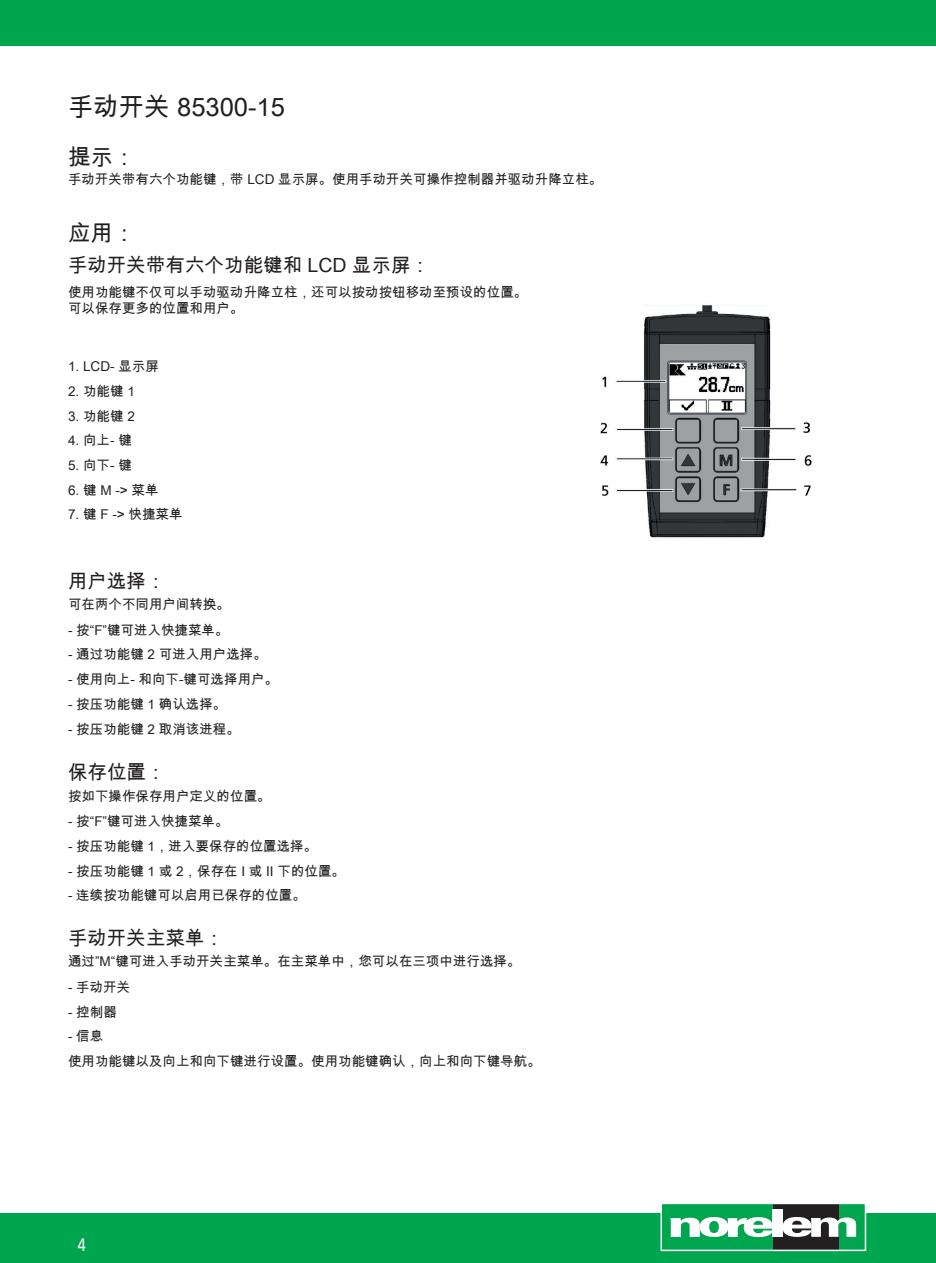
<style>
.page{position:relative;width:936px;height:1263px;background:#fff}
.page>*{position:absolute;margin:0;border:0;box-sizing:border-box;transform-origin:0 0}
.t1{font:25.5px "Arial Unicode MS";color:#231f20}
.t2{font:22.5px "Arial Unicode MS";color:#231f20}
.t3{font:19.5px "Arial Unicode MS";color:#231f20}
.t4{font:18px "Frutiger Neue LTW1 G";color:#fff;scale:.81 1}
.t5{font:13.5px/16.2px "Arial Unicode MS";color:#231f20}
</style>
<div class="page">
<div style="left:0;top:0;width:935px;height:46px;background:#00a54f"></div>
<div style="left:0;top:1213px;width:935px;height:50px;background:#00a54f"></div>
<div style="left:661px;top:1203px;width:204px;height:47px;background:#00a54f"></div>
<div style="left:772px;top:1203px;width:66px;height:47px;background:#231f20"></div>
<svg style="left:670px;top:1217px;width:102px;height:20px"></svg>
<div style="left:772px;top:1209px;width:11px;height:28px;background:#fff"></div>
<svg style="left:783px;top:1217px;width:73px;height:20px"></svg>
<div style="left:660px;top:1203px;width:206px;height:48px;border:2px solid #fff"></div>
<img style="left:600px;top:305px;width:211px;height:233px">
<h1 class="t1" style="left:68px;top:89px;width:218px">手动开关 85300-15</h1>
<h2 class="t2" style="left:68px;top:141px;width:69px">提示：</h2>
<p class="t5" style="left:68px;top:171px;width:536px">手动开关带有六个功能键，带 LCD 显示屏。使用手动开关可操作控制器并驱动升降立柱。</p>
<h2 class="t2" style="left:68px;top:217px;width:69px">应用：</h2>
<h3 class="t3" style="left:68px;top:251px;width:363px">手动开关带有六个功能键和 LCD 显示屏：</h3>
<p class="t5" style="left:68px;top:284px;width:461px">使用功能键不仅可以手动驱动升降立柱，还可以按动按钮移动至预设的位置。可以保存更多的位置和用户。</p>
<p class="t5" style="left:68px;top:358px;width:92px">1. LCD- 显示屏</p>
<p class="t5" style="left:68px;top:383px;width:68px">2. 功能键 1</p>
<p class="t5" style="left:68px;top:407px;width:68px">3. 功能键 2</p>
<p class="t5" style="left:68px;top:432px;width:65px">4. 向上- 键</p>
<p class="t5" style="left:68px;top:457px;width:65px">5. 向下- 键</p>
<p class="t5" style="left:68px;top:481px;width:92px">6. 键 M -&gt; 菜单</p>
<p class="t5" style="left:68px;top:506px;width:116px">7. 键 F -&gt; 快捷菜单</p>
<h3 class="t3" style="left:68px;top:567px;width:99px">用户选择：</h3>
<p class="t5" style="left:68px;top:596px;width:164px">可在两个不同用户间转换。</p>
<p class="t5" style="left:68px;top:622px;width:162px">- 按“F”键可进入快捷菜单。</p>
<p class="t5" style="left:68px;top:646px;width:200px">- 通过功能键 2 可进入用户选择。</p>
<p class="t5" style="left:68px;top:671px;width:211px">- 使用向上- 和向下-键可选择用户。</p>
<p class="t5" style="left:68px;top:696px;width:160px">- 按压功能键 1 确认选择。</p>
<p class="t5" style="left:68px;top:720px;width:173px">- 按压功能键 2 取消该进程。</p>
<h3 class="t3" style="left:68px;top:758px;width:99px">保存位置：</h3>
<p class="t5" style="left:68px;top:787px;width:204px">按如下操作保存用户定义的位置。</p>
<p class="t5" style="left:68px;top:813px;width:162px">- 按“F”键可进入快捷菜单。</p>
<p class="t5" style="left:68px;top:838px;width:251px">- 按压功能键 1，进入要保存的位置选择。</p>
<p class="t5" style="left:68px;top:862px;width:278px">- 按压功能键 1 或 2，保存在 I 或 II 下的位置。</p>
<p class="t5" style="left:68px;top:887px;width:239px">- 连续按功能键可以启用已保存的位置。</p>
<h3 class="t3" style="left:68px;top:924px;width:158px">手动开关主菜单：</h3>
<p class="t5" style="left:68px;top:953px;width:454px">通过”M“键可进入手动开关主菜单。在主菜单中，您可以在三项中进行选择。</p>
<p class="t5" style="left:68px;top:979px;width:64px">- 手动开关</p>
<p class="t5" style="left:68px;top:1003px;width:50px">- 控制器</p>
<p class="t5" style="left:68px;top:1024px;width:474px;line-height:25px">- 信息<br>使用功能键以及向上和向下键进行设置。使用功能键确认，向上和向下键导航。</p>
<h3 class="t4" style="left:78px;top:1232px;width:12px">4</h3>
</div>
